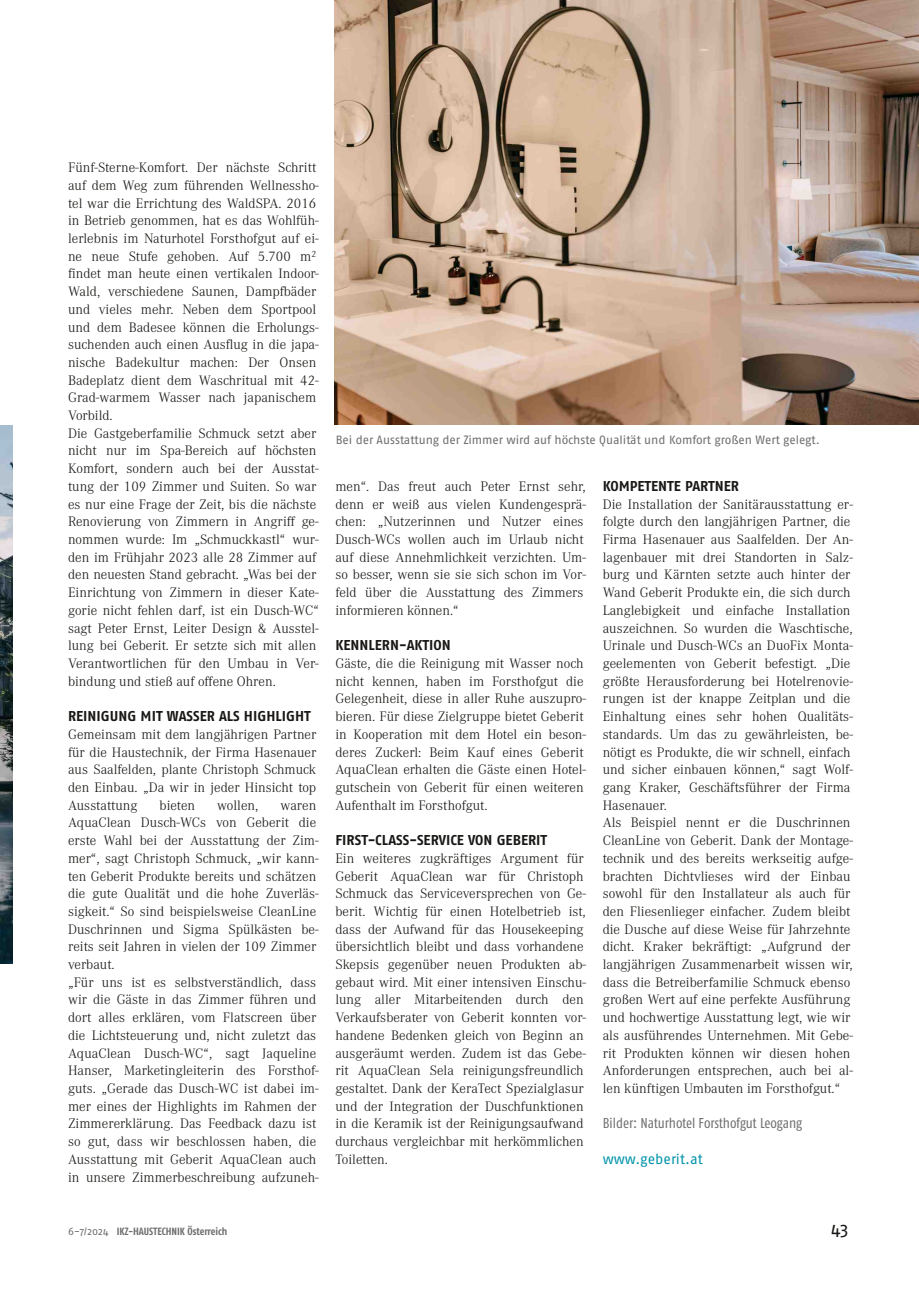
<style>
.page{position:relative;width:919px;height:1289px;background:#fff}
.page>*{position:absolute;margin:0;border:0;box-sizing:border-box;transform-origin:0 0}
.t1{font:18px "Fago OT";color:#181715}
.t2{font:300 14.25px/17.7px "Corporate A";color:#181715}
.t3{font:700 14.25px "Fago OT";color:#181715}
.t4{font:condensed 14.25px "Fago OT";color:#6f6e6e}
.t5{font:14.25px "Fago OT";color:#0094a9}
.t6{font:12px "Fago OT";letter-spacing:-.005em;color:#6f6e6e}
.t7{font:700 condensed 10.5px "Fago OT";letter-spacing:-.005em;color:#6f6e6e}
.s1{font-weight:400;font-stretch:normal}
</style>
<div class="page">
<img style="left:0;top:425px;width:13px;height:538px">
<img style="left:334px;top:0;width:584px;height:424px">
<p class="t2" style="left:68px;top:159px;width:252px">Fünf-Sterne-Komfort. Der nächste Schritt auf dem Weg zum führenden Wellnessho&shy;tel war die Errichtung des WaldSPA. 2016 in Betrieb genommen, hat es das Wohlfüh&shy;lerlebnis im Naturhotel Forsthofgut auf ei&shy;ne neue Stufe gehoben. Auf 5.700 m<sup>2 </sup>findet man heute einen vertikalen Indoor-Wald, verschiedene Saunen, Dampfbäder und vieles mehr. Neben dem Sportpool und dem Badesee können die Erholungs&shy;suchenden auch einen Ausflug in die japa&shy;nische Badekultur machen: Der Onsen Badeplatz dient dem Waschritual mit 42- Grad-warmem Wasser nach japanischem Vorbild.<br>Die Gastgeberfamilie Schmuck setzt aber nicht nur im Spa-Bereich auf höchsten Komfort, sondern auch bei der Ausstat&shy;tung der 109 Zimmer und Suiten. So war es nur eine Frage der Zeit, bis die nächste Renovierung von Zimmern in Angriff ge&shy;nommen wurde: Im „Schmuckkastl“ wur&shy;den im Frühjahr 2023 alle 28 Zimmer auf den neuesten Stand gebracht. „Was bei der Einrichtung von Zimmern in dieser Kate&shy;gorie nicht fehlen darf, ist ein Dusch-WC“ sagt Peter Ernst, Leiter Design &amp; Ausstel&shy;lung bei Geberit. Er setzte sich mit allen Verantwortlichen für den Umbau in Ver&shy;bindung und stieß auf offene Ohren.</p>
<p class="t3" style="left:68px;top:707px;width:244px">REINIGUNG MIT WASSER ALS HIGHLIGHT</p>
<p class="t2" style="left:68px;top:725px;width:250px;text-align:justify">Gemeinsam mit dem langjährigen Partner für die Haustechnik, der Firma Hasenauer aus Saalfelden, plante Christoph Schmuck den Einbau. „Da wir in jeder Hinsicht top Ausstattung</p>
<p class="t2" style="left:160px;top:796px;width:37px">bieten</p>
<p class="t2" style="left:217px;top:796px;width:43px">wollen,</p>
<p class="t2" style="left:68px;top:796px;width:252px;text-indent:212px">waren AquaClean Dusch-WCs von Geberit die erste Wahl bei der Ausstattung der Zim&shy;mer“, sagt Christoph Schmuck, „wir kann&shy;ten Geberit Produkte bereits und schätzen die gute Qualität und die hohe Zuverläs&shy;sigkeit.“ So sind beispielsweise CleanLine Duschrinnen und Sigma Spülkästen be&shy;reits seit Jahren in vielen der 109 Zimmer verbaut.<br>„Für uns ist es selbstverständlich, dass wir die Gäste in das Zimmer führen und dort alles erklären, vom Flatscreen über die Lichtsteuerung und, nicht zuletzt das AquaClean Dusch-WC“, sagt Jaqueline Hanser, Marketingleiterin des Forsthof&shy;guts. „Gerade das Dusch-WC ist dabei im&shy;mer eines der Highlights im Rahmen der Zimmererklärung. Das Feedback dazu ist so gut, dass wir beschlossen haben, die Ausstattung mit Geberit AquaClean auch in unsere Zimmerbeschreibung aufzuneh-</p>
<p class="t6" style="left:336px;top:433px;width:485px">Bei der Ausstattung der Zimmer wird auf höchste Qualität und Komfort großen Wert gelegt.</p>
<p class="t2" style="left:335px;top:477px;width:252px">men“. Das freut auch Peter Ernst sehr, denn er weiß aus vielen Kundengesprä&shy;chen: „Nutzerinnen und Nutzer eines Dusch-WCs wollen auch im Urlaub nicht auf diese Annehmlichkeit verzichten. Um&shy;so besser, wenn sie sie sich schon im Vor&shy;feld über die Ausstattung des Zimmers informieren können.“</p>
<p class="t3" style="left:335px;top:636px;width:117px">KENNLERN-AKTION</p>
<p class="t2" style="left:335px;top:654px;width:252px">Gäste, die die Reinigung mit Wasser noch nicht kennen, haben im Forsthofgut die Gelegenheit, diese in aller Ruhe auszupro&shy;bieren. Für diese Zielgruppe bietet Geberit in Kooperation mit dem Hotel ein beson&shy;deres Zuckerl: Beim Kauf eines Geberit AquaClean erhalten die Gäste einen Hotel&shy;gutschein von Geberit für einen weiteren Aufenthalt im Forsthofgut.</p>
<p class="t3" style="left:335px;top:831px;width:213px">FIRST-CLASS-SERVICE VON GEBERIT</p>
<p class="t2" style="left:335px;top:849px;width:252px">Ein weiteres zugkräftiges Argument für Geberit AquaClean war für Christoph Schmuck das Serviceversprechen von Ge&shy;berit. Wichtig für einen Hotelbetrieb ist, dass der Aufwand für das Housekeeping übersichtlich bleibt und dass vorhandene Skepsis gegenüber neuen Produkten ab&shy;gebaut wird. Mit einer intensiven Einschu&shy;lung aller Mitarbeitenden durch den Verkaufsberater von Geberit konnten vor&shy;handene Bedenken gleich von Beginn an ausgeräumt werden. Zudem ist das Gebe&shy;rit AquaClean Sela reinigungsfreundlich gestaltet. Dank der KeraTect Spezialglasur und der Integration der Duschfunktionen in die Keramik ist der Reinigungsaufwand durchaus vergleichbar mit herkömmlichen Toiletten.</p>
<p class="t3" style="left:602px;top:477px;width:138px">KOMPETENTE PARTNER</p>
<p class="t2" style="left:602px;top:495px;width:251px">Die Installation der Sanitärausstattung er&shy;folgte durch den langjährigen Partner, die Firma Hasenauer aus Saalfelden. Der An&shy;lagenbauer mit drei Standorten in Salz&shy;burg und Kärnten setzte auch hinter der Wand Geberit Produkte ein, die sich durch Langlebigkeit und einfache Installation auszeichnen. So wurden die Waschtische, Urinale und Dusch-WCs an DuoFix Monta&shy;geelementen von Geberit befestigt. „Die größte Herausforderung bei Hotelrenovie&shy;rungen ist der knappe Zeitplan und die Einhaltung eines sehr hohen Qualitäts&shy;standards. Um das zu gewährleisten, be&shy;nötigt es Produkte, die wir schnell, einfach und sicher einbauen können,“ sagt Wolf&shy;gang Kraker, Geschäftsführer der Firma Hasenauer.<br>Als Beispiel nennt er die Duschrinnen CleanLine von Geberit. Dank der Montage&shy;technik und des bereits werkseitig aufge&shy;brachten Dichtvlieses wird der Einbau sowohl für den Installateur als auch für den Fliesenlieger einfacher. Zudem bleibt die Dusche auf diese Weise für Jahrzehnte dicht. Kraker bekräftigt: „Aufgrund der langjährigen Zusammenarbeit wissen wir, dass die Betreiberfamilie Schmuck ebenso großen Wert auf eine perfekte Ausführung und hochwertige Ausstattung legt, wie wir als ausführendes Unternehmen. Mit Gebe&shy;rit Produkten können wir diesen hohen Anforderungen entsprechen, auch bei al&shy;len künftigen Umbauten im Forsthofgut.“</p>
<p class="t4" style="left:602px;top:1114px;width:201px">Bilder: Naturhotel Forsthofgut Leogang</p>
<p class="t5" style="left:602px;top:1150px;width:101px">www.geberit.at</p>
<p class="t7" style="left:68px;top:1224px;width:161px"><span class="s1">6-7/2024</span> IKZ-HAUSTECHNIK Österreich</p>
<p class="t1" style="left:831px;top:1218px;width:19px">43</p>
</div>
